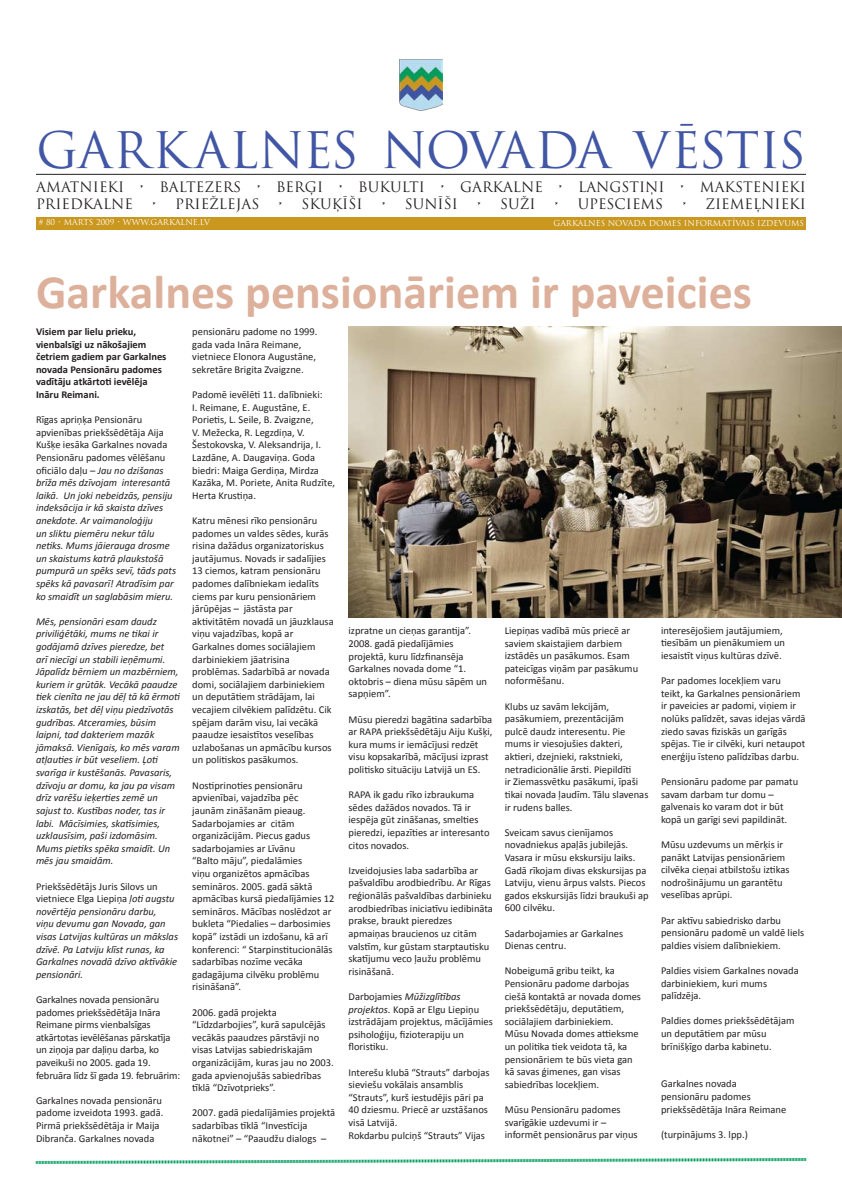
<style>
.page{position:relative;width:842px;height:1191px;background:#fff}
.page>*{position:absolute;margin:0;border:0;box-sizing:border-box;transform-origin:0 0}
.t1{font:49px "Trajan Pro";letter-spacing:-.02em;color:#4156a4}
.t2{font:700 48px "Calibri";color:#ddb09b}
.t3{font:14px/16.8px "Trajan Pro";color:#231f20}
.t4{font:10.5px/12.6px "Calibri";color:#231f20}
.t5{font:italic 10.5px/12.6px "Calibri";color:#231f20}
.t6{font:700 10.5px/12.6px "Calibri";color:#231f20}
.t7{font:8px "Trajan Pro";color:#fff}
.s1{font-style:normal}
.s2{font-style:italic}
</style>
<div class="page">
<div style="left:36px;top:217px;width:770px;height:12px;background:#ca971f"></div>
<img style="left:400px;top:59px;width:42px;height:52px">
<hr style="left:36px;top:174px;width:770px;height:1px;background:#231f20">
<svg style="left:36px;top:1158px;width:770px;height:6px"></svg>
<img style="left:349px;top:327px;width:493px;height:290px">
<h1 class="t1" style="left:36px;top:119px;width:771px">GARKALNES NOVADA VĒSTIS</h1>
<h3 class="t3" style="left:36px;top:178px;width:771px">AMATNIEKI • BALTEZERS • BERĢI • BUKULTI • GARKALNE • LANGSTIŅI • MAKSTENIEKI<br>PRIEDKALNE</h3>
<h3 class="t3" style="left:151px;top:195px;width:110px">• PRIEŽLEJAS</h3>
<h3 class="t3" style="left:278px;top:195px;width:86px">• SKUĶĪŠI</h3>
<h3 class="t3" style="left:381px;top:195px;width:79px">• SUNĪŠI</h3>
<h3 class="t3" style="left:476px;top:195px;width:61px">• SUŽI</h3>
<h3 class="t3" style="left:554px;top:195px;width:111px">• UPESCIEMS</h3>
<h3 class="t3" style="left:681px;top:195px;width:126px">• ZIEMEĻNIEKI</h3>
<p class="t7" style="left:39px;top:217px;width:119px"># 80 • MARTS 2009 • WWW.GARKALNE</p>
<p class="t7" style="left:198px;top:217px;width:8px">.LV</p>
<p class="t7" style="left:553px;top:218px;width:252px">GARKALNES NOVADA DOMES INFORMATĪVAIS IZDEVUMS</p>
<h2 class="t2" style="left:36px;top:262px;width:717px">Garkalnes pensionāriem ir paveicies</h2>
<p class="t6" style="left:36px;top:325px;width:132px">Visiem par lielu prieku, vienbalsīgi uz nākošajiem četriem gadiem par Garkalnes novada Pensionāru padomes vadītāju atkārtoti ievēlēja<br>Ināru Reimani.</p>
<p class="t5" style="left:36px;top:413px;width:142px"><span class="s1">Rīgas apriņķa Pensionāru apvienības priekšsēdētāja Aija<br>Kušķe iesāka Garkalnes novada<br>Pensionāru padomes vēlēšanu oficiālo daļu –</span> Jau no dzišanas brīža mēs dzīvojam interesantā laikā. Un joki nebeidzās, pensiju indeksācija ir kā skaista dzīves anekdote. Ar vaimanoloģiju<br>un sliktu piemēru nekur tālu netiks. Mums jāierauga drosme un skaistums katrā plaukstošā pumpurā un spēks sevī, tāds pats spēks kā pavasarī! Atradīsim par ko smaidīt un saglabāsim mieru.</p>
<p class="t5" style="left:36px;top:614px;width:146px">Mēs, pensionāri esam daudz priviliģētāki, mums ne tikai ir godājamā dzīves pieredze, bet<br>arī niecīgi un stabili ieņēmumi.<br>Jāpalīdz bērniem un mazbērniem, kuriem ir grūtāk. Vecākā paaudze tiek cienīta ne jau dēļ tā kā ērmoti izskatās, bet dēļ viņu piedzīvotās gudrības. Atceramies, būsim laipni, tad dakteriem mazāk jāmaksā. Vienīgais, ko mēs varam atļauties ir būt veseliem. Ļoti svarīga ir kustēšanās. Pavasaris, dzīvoju ar domu, ka jau pa visam drīz varēšu ieķerties zemē un sajust to. Kustības noder, tas ir labi. Mācīsimies, skatīsimies, uzklausīsim, paši izdomāsim.<br>Mums pietiks spēka smaidīt. Un mēs jau smaidām.</p>
<p class="t5" style="left:36px;top:879px;width:144px"><span class="s1">Priekšsēdētājs Juris Silovs un vietniece Elga Liepiņa</span> ļoti augstu novērtēja pensionāru darbu,<br>viņu devumu gan Novada, gan visas Latvijas kultūras un mākslas dzīvē. Pa Latviju klīst runas, ka<br>Garkalnes novadā dzīvo aktīvākie pensionāri.</p>
<p class="t4" style="left:36px;top:992px;width:146px">Garkalnes novada pensionāru padomes priekšsēdētāja Ināra<br>Reimane pirms vienbalsīgas atkārtotas ievēlēšanas pārskatīja un ziņoja par daļiņu darba, ko paveikuši no 2005. gada 19. februāra līdz šī gada 19. februārim:</p>
<p class="t4" style="left:36px;top:1093px;width:129px">Garkalnes novada pensionāru padome izveidota 1993. gadā.<br>Pirmā priekšsēdētāja ir Maija<br>Dibranča. Garkalnes novada</p>
<p class="t4" style="left:192px;top:325px;width:127px">pensionāru padome no 1999. gada vada Ināra Reimane, vietniece Elonora Augustāne, sekretāre Brigita Zvaigzne.</p>
<p class="t4" style="left:192px;top:388px;width:144px">Padomē ievēlēti 11. dalībnieki:<br>I. Reimane, E. Augustāne, E.<br>Porietis, L. Seile, B. Zvaigzne,<br>V. Mežecka, R. Legzdiņa, V.<br>Šestokovska, V. Aleksandrija, I.<br>Lazdāne, A. Daugaviņa. Goda biedri: Maiga Gerdiņa, Mirdza<br>Kazāka, M. Poriete, Anita Rudzīte,<br>Herta Krustiņa.</p>
<p class="t4" style="left:192px;top:514px;width:143px">Katru mēnesi rīko pensionāru padomes un valdes sēdes, kurās risina dažādus organizatoriskus jautājumus. Novads ir sadalījies<br>13 ciemos, katram pensionāru padomes dalībniekam iedalīts ciems par kuru pensionāriem jārūpējas – jāstāsta par aktivitātēm novadā un jāuzklausa viņu vajadzības, kopā ar<br>Garkalnes domes sociālajiem darbiniekiem jāatrisina problēmas. Sadarbībā ar novada domi, sociālajiem darbiniekiem un deputātiem strādājam, lai vecajiem cilvēkiem palīdzētu. Cik spējam darām visu, lai vecākā paaudze iesaistītos veselības uzlabošanas un apmācību kursos un politiskos pasākumos.</p>
<p class="t4" style="left:192px;top:778px;width:144px">Nostiprinoties pensionāru apvienībai, vajadzība pēc<br>jaunām zināšanām pieaug.<br>Sadarbojamies ar citām organizācijām. Piecus gadus sadarbojamies ar Līvānu<br>“Balto māju”, piedalāmies<br>viņu organizētos apmācības semināros. 2005. gadā sāktā apmācības kursā piedalījāmies 12 semināros. Mācības noslēdzot ar bukleta “Piedalies – darbosimies kopā” izstādi un izdošanu, kā arī konferenci: “ Starpinstitucionālās sadarbības nozīme vecāka gadagājuma cilvēku problēmu risināšanā”.</p>
<p class="t4" style="left:192px;top:1005px;width:143px">2006. gadā projekta “Līdzdarbojies”, kurā sapulcējās vecākās paaudzes pārstāvji no visas Latvijas sabiedriskajām organizācijām, kuras jau no 2003. gada apvienojušās sabiedrības tīklā “Dzīvotprieks”.</p>
<p class="t4" style="left:192px;top:1106px;width:144px">2007. gadā piedalījāmies projektā sadarbības tīklā “Investīcija nākotnei” – “Paaudžu dialogs –</p>
<p class="t4" style="left:661px;top:623px;width:126px">interesējošiem jautājumiem, tiesībām un pienākumiem un iesaistīt viņus kultūras dzīvē.</p>
<p class="t4" style="left:661px;top:674px;width:146px">Par padomes locekļiem varu<br>teikt, ka Garkalnes pensionāriem ir paveicies ar padomi, viņiem ir nolūks palīdzēt, savas idejas vārdā ziedo savas fiziskās un garīgās spējas. Tie ir cilvēki, kuri netaupot enerģiju īsteno palīdzības darbu.</p>
<p class="t4" style="left:661px;top:774px;width:139px">Pensionāru padome par pamatu savam darbam tur domu – galvenais ko varam dot ir būt kopā un garīgi sevi papildināt.</p>
<p class="t4" style="left:661px;top:837px;width:130px">Mūsu uzdevums un mērķis ir panākt Latvijas pensionāriem cilvēka cieņai atbilstošu iztikas nodrošinājumu un garantētu veselības aprūpi.</p>
<p class="t4" style="left:661px;top:913px;width:145px">Par aktīvu sabiedrisko darbu pensionāru padomē un valdē liels paldies visiem dalībniekiem.</p>
<p class="t4" style="left:661px;top:963px;width:139px">Paldies visiem Garkalnes novada darbiniekiem, kuri mums palīdzēja.</p>
<p class="t4" style="left:661px;top:1014px;width:135px">Paldies domes priekšsēdētājam un deputātiem par mūsu brīnišķīgo darba kabinetu.</p>
<p class="t4" style="left:661px;top:1077px;width:127px">Garkalnes novada pensionāru padomes priekšsēdētāja Ināra Reimane</p>
<p class="t4" style="left:661px;top:1127px;width:88px">(turpinājums 3. lpp.)</p>
<p class="t4" style="left:505px;top:624px;width:135px">Liepiņas vadībā mūs priecē ar saviem skaistajiem darbiem izstādēs un pasākumos. Esam pateicīgas viņām par pasākumu noformēšanu.</p>
<p class="t4" style="left:505px;top:699px;width:145px">Klubs uz savām lekcijām, pasākumiem, prezentācijām pulcē daudz interesentu. Pie mums ir viesojušies dakteri, aktieri, dzejnieki, rakstnieki, netradicionālie ārsti. Piepildīti<br>ir Ziemassvētku pasākumi, īpaši tikai novada ļaudīm. Tālu slavenas ir rudens balles.</p>
<p class="t4" style="left:505px;top:825px;width:145px">Sveicam savus cienījamos novadniekus apaļās jubilejās.<br>Vasara ir mūsu ekskursiju laiks.<br>Gadā rīkojam divas ekskursijas pa<br>Latviju, vienu ārpus valsts. Piecos gados ekskursijās līdzi braukuši ap<br>600 cilvēku.</p>
<p class="t4" style="left:505px;top:926px;width:120px">Sadarbojamies ar Garkalnes<br>Dienas centru.</p>
<p class="t4" style="left:505px;top:964px;width:138px">Nobeigumā gribu teikt, ka<br>Pensionāru padome darbojas ciešā kontaktā ar novada domes priekšsēdētāju, deputātiem, sociālajiem darbiniekiem.<br>Mūsu Novada domes attieksme un politika tiek veidota tā, ka pensionāriem te būs vieta gan kā savas ģimenes, gan visas sabiedrības locekļiem.</p>
<p class="t4" style="left:505px;top:1102px;width:134px">Mūsu Pensionāru padomes svarīgākie uzdevumi ir – informēt pensionārus par viņus</p>
<p class="t4" style="left:349px;top:624px;width:140px">izpratne un cieņas garantija”.<br>2008. gadā piedalījāmies projektā, kuru līdzfinansēja<br>Garkalnes novada dome “1. oktobris – diena mūsu sāpēm un sapņiem”.</p>
<p class="t4" style="left:349px;top:712px;width:145px">Mūsu pieredzi bagātina sadarbība ar RAPA priekšsēdētāju Aiju Kušķi, kura mums ir iemācījusi redzēt visu kopsakarībā, mācījusi izprast politisko situāciju Latvijā un ES.</p>
<p class="t4" style="left:349px;top:788px;width:143px">RAPA ik gadu rīko izbraukuma sēdes dažādos novados. Tā ir iespēja gūt zināšanas, smelties pieredzi, iepazīties ar interesanto citos novados.</p>
<p class="t4" style="left:349px;top:863px;width:146px">Izveidojusies laba sadarbība ar pašvaldību arodbiedrību. Ar Rīgas reģionālās pašvaldības darbinieku arodbiedrības iniciatīvu iedibināta prakse, braukt pieredzes apmaiņas braucienos uz citām valstīm, kur gūstam starptautisku skatījumu veco ļaužu problēmu risināšanā.</p>
<p class="t4" style="left:349px;top:989px;width:146px">Darbojamies <span class="s2">Mūžizglītības projektos.</span> Kopā ar Elgu Liepiņu izstrādājam projektus, mācījāmies psiholoģiju, fizioterapiju un floristiku.</p>
<p class="t4" style="left:349px;top:1065px;width:143px">Interešu klubā “Strauts” darbojas sieviešu vokālais ansamblis “Strauts”, kurš iestudējis pāri pa<br>40 dziesmu. Priecē ar uzstāšanos visā Latvijā.<br>Rokdarbu pulciņš “Strauts” Vijas</p>
</div>
